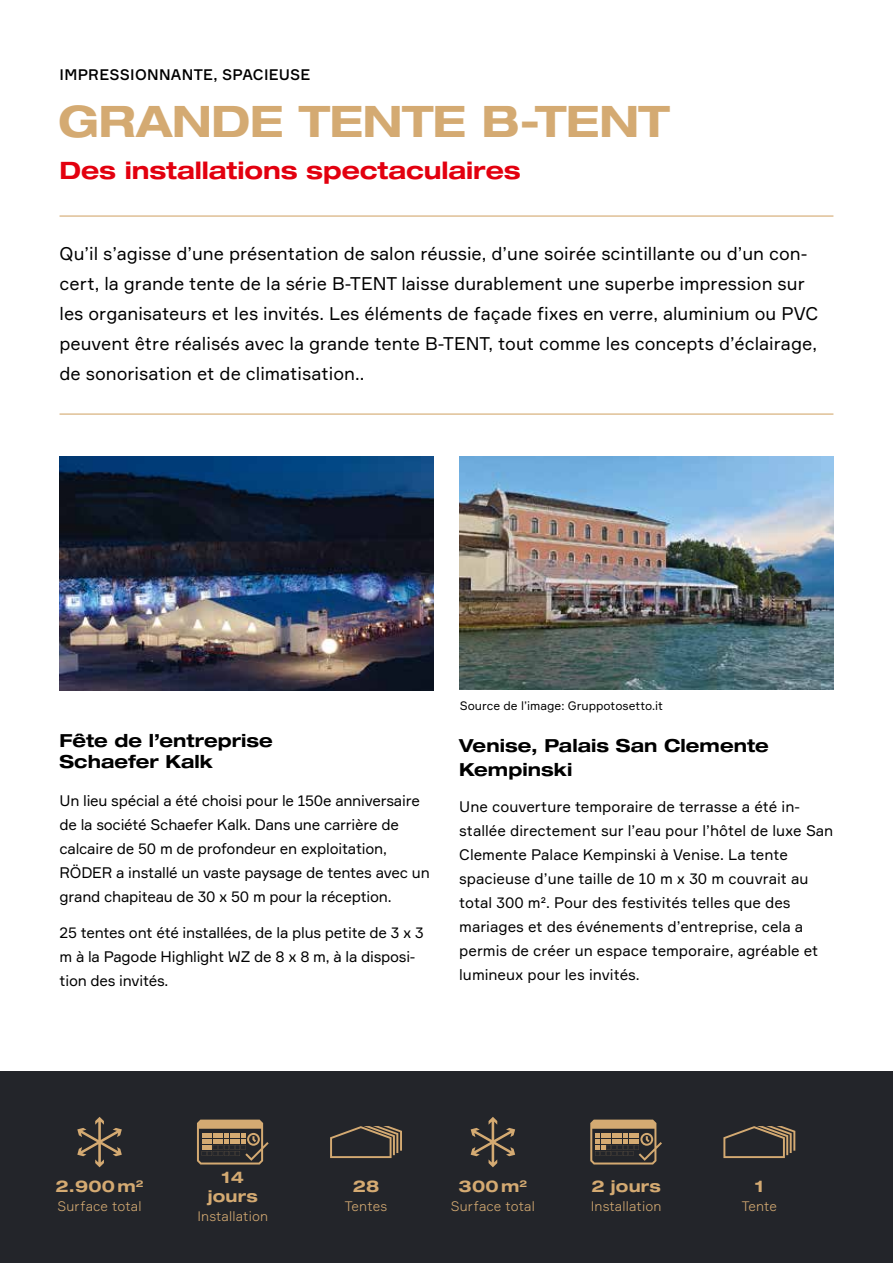
<style>
.page{position:relative;width:893px;height:1263px;background:#fff}
.page>*{position:absolute;margin:0;border:0;box-sizing:border-box;transform-origin:0 0}
.t1{font:700 expanded 43.5px "Helvetica Neue LT Pro";letter-spacing:-.02em;color:#d4aa72}
.t2{font:700 expanded 24px "Helvetica Neue LT Pro";letter-spacing:-.005em;color:#e3000f}
.t3{font:18px/30px "Formular";color:#000}
.t4{font:700 expanded 18px/21px "Helvetica Neue LT Pro";letter-spacing:.005em;color:#000}
.t5{font:700 expanded 16.2px/18.9px "Helvetica Neue LT Pro";letter-spacing:.01em;color:#d4aa72;text-align:center}
.t6{font:15px/24px "Formular";letter-spacing:-.015em;color:#000}
.t7{font:500 15px "Formular";letter-spacing:.015em;color:#000}
.t8{font:300 13.5px "Formular";letter-spacing:.01em;color:#d4aa72}
.t9{font:12px "Formular";color:#000}
</style>
<div class="page">
<div style="left:0;top:1071px;width:893px;height:192px;background:#23252a"></div>
<img style="left:460px;top:457px;width:374px;height:233px">
<img style="left:60px;top:457px;width:374px;height:234px">
<hr style="left:60px;top:413px;width:773px;height:2px;background:#d4aa72">
<hr style="left:60px;top:215px;width:773px;height:2px;background:#d4aa72">
<svg style="left:471px;top:1117px;width:44px;height:50px"></svg>
<svg style="left:723px;top:1126px;width:72px;height:32px"></svg>
<svg style="left:590px;top:1119px;width:72px;height:45px"></svg>
<svg style="left:77px;top:1117px;width:45px;height:50px"></svg>
<svg style="left:330px;top:1126px;width:72px;height:32px"></svg>
<svg style="left:197px;top:1119px;width:72px;height:45px"></svg>
<p class="t7" style="left:60px;top:65px;width:252px">IMPRESSIONNANTE, SPACIEUSE</p>
<h1 class="t1" style="left:58px;top:93px;width:613px">GRANDE TENTE B-TENT</h1>
<h2 class="t2" style="left:60px;top:155px;width:463px">Des installations spectaculaires</h2>
<p class="t3" style="left:60px;top:238px;width:760px">Qu’il s’agisse d’une présentation de salon réussie, d’une soirée scintillante ou d’un con&shy;cert, la grande tente de la série B-TENT laisse durablement une superbe impression sur les organisateurs et les invités. Les éléments de façade fixes en verre, aluminium ou PVC peuvent être réalisés avec la grande tente B-TENT, tout comme les concepts d’éclairage, de sonorisation et de climatisation..</p>
<p class="t4" style="left:60px;top:730px;width:215px">Fête de l’entreprise<br>Schaefer Kalk</p>
<p class="t6" style="left:60px;top:788px;width:372px">Un lieu spécial a été choisi pour le 150e anniversaire de la société Schaefer Kalk. Dans une carrière de calcaire de 50 m de profondeur en exploitation, RÖDER a installé un vaste paysage de tentes avec un grand chapiteau de 30 x 50 m pour la réception.</p>
<p class="t6" style="left:60px;top:920px;width:366px">25 tentes ont été installées, de la plus petite de 3 x 3 m à la Pagode Highlight WZ de 8 x 8 m, à la disposi&shy;tion des invités.</p>
<p class="t9" style="left:460px;top:698px;width:205px">Source de l’image: Gruppotosetto.it</p>
<p class="t4" style="left:459px;top:733px;width:311px;line-height:24px">Venise, Palais San Clemente<br>Kempinski</p>
<p class="t6" style="left:459px;top:794px;width:376px">Une couverture temporaire de terrasse a été in&shy;stallée directement sur l’eau pour l’hôtel de luxe San Clemente Palace Kempinski à Venise. La tente spacieuse d’une taille de 10 m x 30 m couvrait au total 300 m². Pour des festivités telles que des mariages et des événements d’entreprise, cela a permis de créer un espace temporaire, agréable et lumineux pour les invités.</p>
<p class="t5" style="left:56px;top:1176px;width:90px">2.900m<sup>2</sup></p>
<p class="t8" style="left:58px;top:1198px;width:85px">Surface total</p>
<p class="t5" style="left:208px;top:1167px;width:51px">14 jours</p>
<p class="t8" style="left:197px;top:1207px;width:72px">Installation</p>
<p class="t5" style="left:353px;top:1176px;width:28px">28</p>
<p class="t8" style="left:345px;top:1198px;width:44px">Tentes</p>
<p class="t5" style="left:459px;top:1176px;width:70px">300m<sup>2</sup></p>
<p class="t8" style="left:451px;top:1198px;width:85px">Surface total</p>
<p class="t5" style="left:591px;top:1176px;width:71px">2 jours</p>
<p class="t8" style="left:591px;top:1198px;width:72px">Installation</p>
<p class="t5" style="left:755px;top:1176px;width:11px">1</p>
<p class="t8" style="left:742px;top:1198px;width:37px">Tente</p>
</div>
